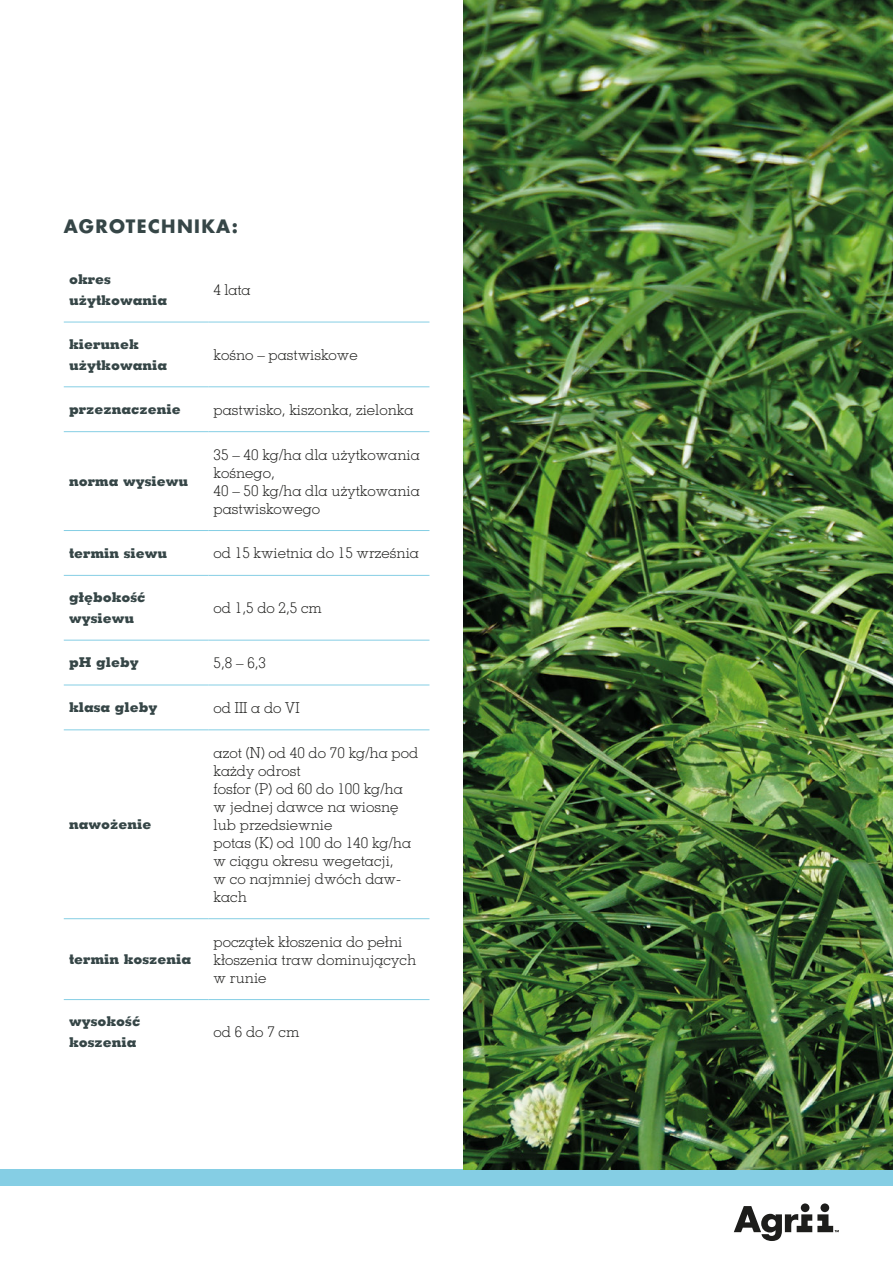
<style>
.page{position:relative;width:893px;height:1263px;background:#fff}
.page>*{position:absolute;margin:0;border:0;box-sizing:border-box;transform-origin:0 0}
.cechy_odmiana{font:700 18px "Futura LT Pro";letter-spacing:.075em;color:#364647}
.t1{font:300 15px/18px "Memphis LT Pro";color:#1d1d1b}
.extra_bold{font:800 13.5px/21px "Memphis LT Pro";color:#364647}
</style>
<div class="page">
<div style="left:0;top:1170px;width:893px;height:16px;background:#85cee4"></div>
<img style="left:463px;top:0;width:430px;height:1170px">
<hr style="left:64px;top:322px;width:144px;height:1px;background:#85cee4">
<hr style="left:208px;top:322px;width:221px;height:1px;background:#85cee4">
<hr style="left:64px;top:386px;width:144px;height:1px;background:#85cee4">
<hr style="left:208px;top:386px;width:221px;height:1px;background:#85cee4">
<hr style="left:64px;top:431px;width:144px;height:1px;background:#85cee4">
<hr style="left:208px;top:431px;width:221px;height:1px;background:#85cee4">
<hr style="left:64px;top:530px;width:144px;height:1px;background:#85cee4">
<hr style="left:208px;top:530px;width:221px;height:1px;background:#85cee4">
<hr style="left:64px;top:575px;width:144px;height:1px;background:#85cee4">
<hr style="left:208px;top:575px;width:221px;height:1px;background:#85cee4">
<hr style="left:64px;top:640px;width:144px;height:1px;background:#85cee4">
<hr style="left:208px;top:640px;width:221px;height:1px;background:#85cee4">
<hr style="left:64px;top:685px;width:144px;height:1px;background:#85cee4">
<hr style="left:208px;top:685px;width:221px;height:1px;background:#85cee4">
<hr style="left:64px;top:729px;width:144px;height:1px;background:#85cee4">
<hr style="left:208px;top:729px;width:221px;height:1px;background:#85cee4">
<hr style="left:64px;top:918px;width:144px;height:1px;background:#85cee4">
<hr style="left:208px;top:918px;width:221px;height:1px;background:#85cee4">
<hr style="left:64px;top:999px;width:144px;height:1px;background:#85cee4">
<hr style="left:208px;top:999px;width:221px;height:1px;background:#85cee4">
<svg style="left:801px;top:1203px;width:8px;height:9px"></svg>
<svg style="left:820px;top:1203px;width:9px;height:9px"></svg>
<svg style="left:734px;top:1206px;width:105px;height:35px"></svg>
<p class="cechy_odmiana" style="left:64px;top:213px;width:176px">AGROTECHNIKA:</p>
<p class="extra_bold" style="left:69px;top:268px;width:100px">okres użytkowania</p>
<p class="t1" style="left:214px;top:281px;width:39px">4 lata</p>
<p class="extra_bold" style="left:69px;top:333px;width:100px">kierunek użytkowania</p>
<p class="t1" style="left:214px;top:345px;width:146px">kośno – pastwiskowe</p>
<p class="extra_bold" style="left:69px;top:398px;width:113px">przeznaczenie</p>
<p class="t1" style="left:214px;top:400px;width:201px">pastwisko, kiszonka, zielonka</p>
<p class="extra_bold" style="left:69px;top:470px;width:121px">norma wysiewu</p>
<p class="t1" style="left:214px;top:445px;width:208px">35 – 40 kg/ha dla użytkowania</p>
<p class="t1" style="left:214px;top:463px;width:63px">kośnego,</p>
<p class="t1" style="left:214px;top:481px;width:208px">40 – 50 kg/ha dla użytkowania</p>
<p class="t1" style="left:214px;top:499px;width:108px">pastwiskowego</p>
<p class="extra_bold" style="left:69px;top:542px;width:100px">termin siewu</p>
<p class="t1" style="left:214px;top:544px;width:207px">od 15 kwietnia do 15 września</p>
<p class="extra_bold" style="left:69px;top:586px;width:78px">głębokość wysiewu</p>
<p class="t1" style="left:214px;top:599px;width:110px">od 1,5 do 2,5 cm</p>
<p class="extra_bold" style="left:69px;top:652px;width:71px">pH gleby</p>
<p class="t1" style="left:214px;top:654px;width:54px">5,8 – 6,3</p>
<p class="extra_bold" style="left:69px;top:697px;width:90px">klasa gleby</p>
<p class="t1" style="left:214px;top:698px;width:87px">od III a do VI</p>
<p class="extra_bold" style="left:69px;top:813px;width:84px">nawożenie</p>
<p class="extra_bold" style="left:69px;top:948px;width:124px">termin koszenia</p>
<p class="t1" style="left:214px;top:743px;width:206px">azot (N) od 40 do 70 kg/ha pod</p>
<p class="t1" style="left:214px;top:761px;width:89px">każdy odrost</p>
<p class="t1" style="left:214px;top:779px;width:191px">fosfor (P) od 60 do 100 kg/ha</p>
<p class="t1" style="left:214px;top:797px;width:187px">w jednej dawce na wiosnę</p>
<p class="t1" style="left:214px;top:815px;width:120px">lub przedsiewnie</p>
<p class="t1" style="left:214px;top:833px;width:199px">potas (K) od 100 do 140 kg/ha</p>
<p class="t1" style="left:214px;top:851px;width:182px">w ciągu okresu wegetacji,</p>
<p class="t1" style="left:214px;top:869px;width:189px">w co najmniej dwóch daw&shy;kach</p>
<p class="t1" style="left:214px;top:932px;width:190px">początek kłoszenia do pełni</p>
<p class="t1" style="left:214px;top:950px;width:204px">kłoszenia traw dominujących</p>
<p class="t1" style="left:214px;top:968px;width:54px">w runie</p>
<p class="extra_bold" style="left:69px;top:1011px;width:73px">wysokość koszenia</p>
<p class="t1" style="left:214px;top:1023px;width:87px">od 6 do 7 cm</p>
</div>
